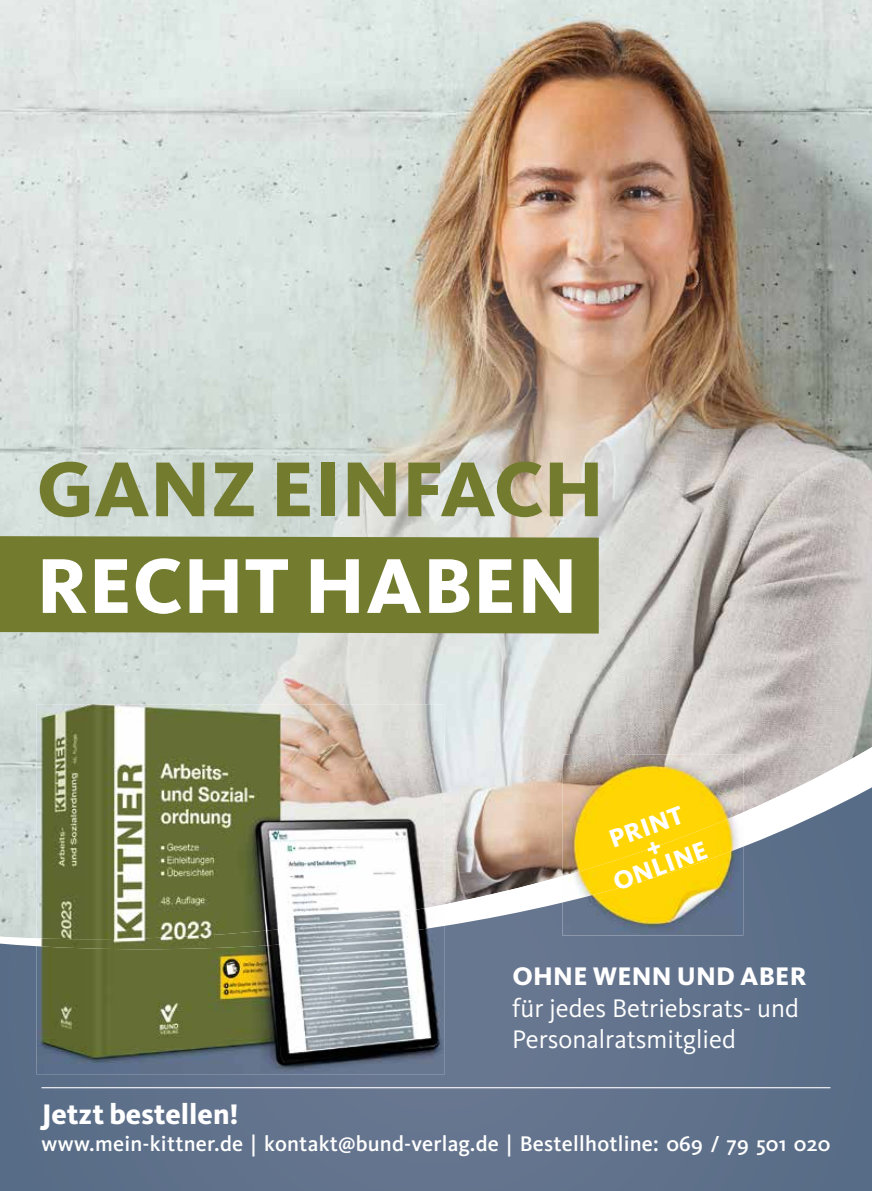
<style>
.page{position:relative;width:872px;height:1191px;background:#fff}
.page>*{position:absolute;margin:0;border:0;box-sizing:border-box;transform-origin:0 0}
.t1{font:800 80.55px "Kievit Pro";color:#737c2e}
.t2{font:800 80.55px "Kievit Pro";letter-spacing:.01em;color:#fff}
.t3{font:800 29.25px "Kievit Pro";color:#fff}
.t4{font:26.4px/31.7px "Kievit Pro";color:#fff}
.t5{font:800 26.4px/20.5px "Kievit Pro";letter-spacing:.01em;color:#fff;text-align:center}
.t6{font:500 21.9px "Kievit Pro";letter-spacing:.01em;color:#fff}
</style>
<div class="page">
<img style="left:0;top:0;width:872px;height:73px">
<img style="left:0;top:73px;width:624px;height:611px">
<img style="left:624px;top:73px;width:248px;height:661px">
<img style="left:0;top:684px;width:86px;height:50px">
<img style="left:86px;top:684px;width:539px;height:50px">
<svg style="left:0;top:734px;width:872px;height:53px;background:#d2d0ce"></svg>
<svg style="left:0;top:787px;width:872px;height:404px;background:#6d7c92"></svg>
<img style="left:36px;top:704px;width:409px;height:200px">
<img style="left:36px;top:904px;width:409px;height:21px">
<img style="left:36px;top:925px;width:409px;height:149px">
<img style="left:562px;top:754px;width:181px;height:58px">
<img style="left:562px;top:812px;width:181px;height:34px">
<img style="left:562px;top:846px;width:181px;height:89px">
<hr style="left:42px;top:1087px;width:788px;height:1px;background:#fff">
<div style="left:0;top:536px;width:599px;height:97px;background:#737c2e"></div>
<h1 class="t1" style="left:37px;top:440px;width:569px">GANZ EINFACH</h1>
<h1 class="t2" style="left:37px;top:537px;width:543px">RECHT HABEN</h1>
<p class="t5" style="left:596px;top:834px;width:100px;rotate:-20deg">PRINT<br>+<br>ONLINE</p>
<p class="t5" style="left:512px;top:965px;width:296px">OHNE WENN UND ABER</p>
<p class="t4" style="left:512px;top:991px;width:288px">für jedes Betriebsrats- und<br>Personalratsmitglied</p>
<h2 class="t3" style="left:42px;top:1096px;width:199px">Jetzt bestellen!</h2>
<p class="t6" style="left:42px;top:1130px;width:790px">www.mein-kittner.de | kontakt@bund-verlag.de | Bestellhotline: 069 / 79 501 020</p>
</div>
